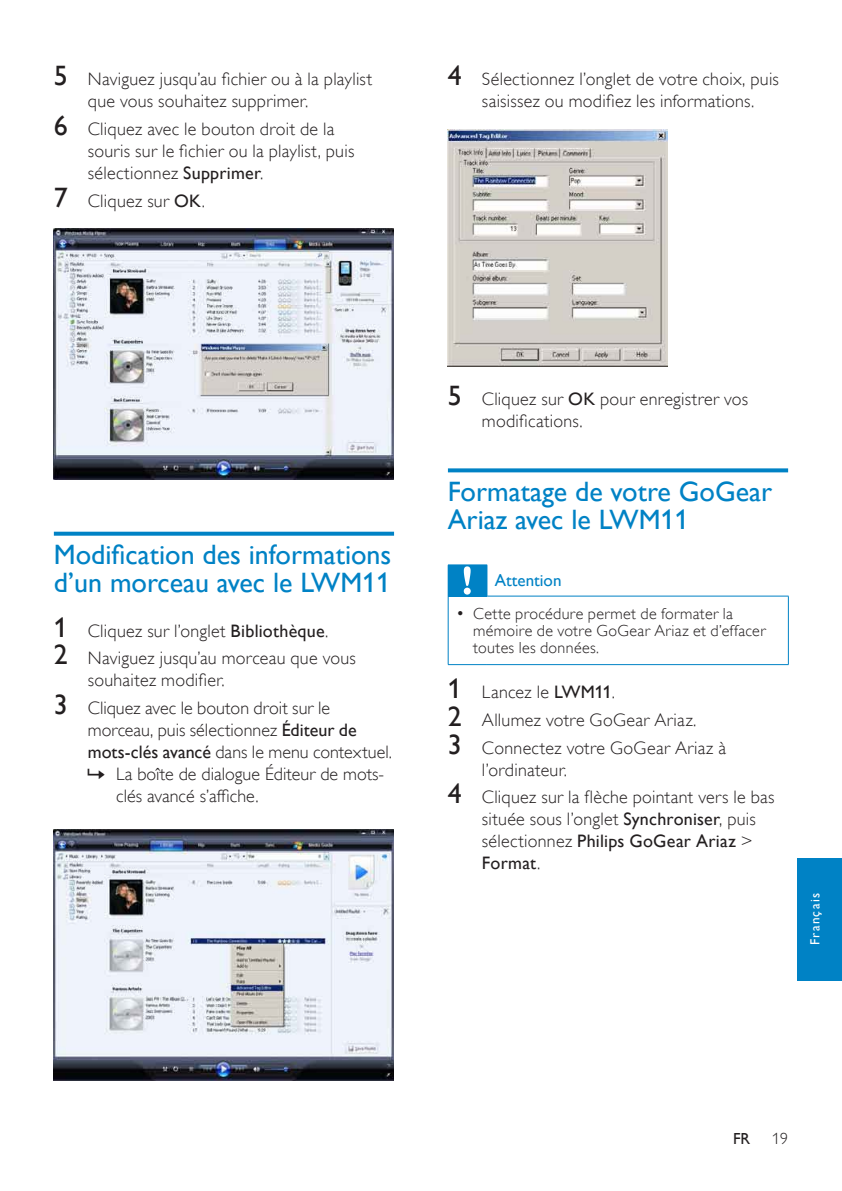
<style>
.page{position:relative;width:842px;height:1191px;background:#fff}
.page>*{position:absolute;margin:0;border:0;box-sizing:border-box;transform-origin:0 0}
.t1{font:28px/28px "Gill Sans Alt One WGL";color:#0082c5}
.t2{font:18px/22px "Gill Sans Alt One WGL Light";letter-spacing:.015em;color:#231f20}
.t3{font:18px/22px "Gill Sans Alt One WGL";letter-spacing:.015em;color:#231f20}
.t4{font:17px "Gill Sans Alt One WGL";color:#0082c5}
.t5{font:16px/17px "Gill Sans Alt One WGL Light";letter-spacing:.02em;color:#231f20}
.t6{font:16px "Gill Sans Alt One WGL";color:#231f20}
.t7{font:13.2px "Gill Sans Alt One WGL";letter-spacing:.1em;color:#fff}
.s1{font-family:"Gill Sans Alt One WGL";font-size:28px}
.s2{font-family:"Gill Sans Alt One WGL"}
.s3{font-size:17px}
.s4{font-family:"Gill Sans Alt One WGL Light"}
</style>
<div class="page">
<svg style="left:448px;top:468px;width:340px;height:4px"></svg>
<div style="left:448px;top:565px;width:39px;height:31px;background:#0082c5"></div>
<hr style="left:448px;top:564px;width:39px;height:1px;background:#0082c5">
<hr style="left:487px;top:565px;width:1px;height:31px;background:#0082c5">
<hr style="left:487px;top:596px;width:302px;height:1px;background:#0082c5">
<hr style="left:448px;top:596px;width:1px;height:68px;background:#0082c5">
<hr style="left:788px;top:596px;width:1px;height:68px;background:#0082c5">
<hr style="left:448px;top:664px;width:39px;height:1px;background:#0082c5">
<hr style="left:487px;top:664px;width:302px;height:1px;background:#0082c5">
<svg style="left:464px;top:566px;width:7px;height:28px"></svg>
<img style="left:448px;top:129px;width:220px;height:237px">
<svg style="left:54px;top:531px;width:340px;height:4px"></svg>
<img style="left:54px;top:228px;width:339px;height:251px">
<img style="left:54px;top:830px;width:339px;height:250px">
<div style="left:797px;top:858px;width:45px;height:122px;background:#0082c5"></div>
<p class="t2" style="left:88px;top:68px;width:286px;text-indent:-34px"><span class="s1">5</span> Naviguez jusqu’au fichier ou à la playlist que vous souhaitez supprimer.</p>
<p class="t2" style="left:88px;top:118px;width:268px;text-indent:-34px"><span class="s1">6</span> Cliquez avec le bouton droit de la souris sur le fichier ou la playlist, puis sélectionnez <span class="s2">Supprimer</span>.</p>
<p class="t2" style="left:54px;top:190px;width:153px"><span class="s1">7</span> Cliquez sur <span class="s2">OK</span>.</p>
<p class="t2" style="left:448px;top:68px;width:333px;text-align:center"><span class="s1">4</span> Sélectionnez l’onglet de votre choix, puis saisissez ou modifiez les informations.</p>
<h1 class="t1" style="left:54px;top:540px;width:339px">Modification des informations d’un morceau avec le LWM11</h1>
<p class="t2" style="left:54px;top:617px;width:303px;line-height:27.6px"><span class="s1">1</span> Cliquez sur l’onglet <span class="s2">Bibliothèque</span>.<br><span class="s1">2</span> Naviguez jusqu’au morceau que vous</p>
<p class="t2" style="left:54px;top:666px;width:278px;line-height:27.6px;text-indent:34px">souhaitez modifier.<br><span class="s1">3</span> Cliquez avec le bouton droit sur le</p>
<p class="t2" style="left:88px;top:719px;width:270px">morceau, puis sélectionnez <span class="s2">Éditeur de</span></p>
<p class="t2" style="left:88px;top:741px;width:306px"><span class="s2">mots-clés avancé</span> dans le menu contextuel.</p>
<p class="t2" style="left:116px;top:763px;width:269px">La boîte de dialogue Éditeur de mots-</p>
<p class="t2" style="left:116px;top:785px;width:144px">clés avancé s’affiche.</p>
<p class="t2" style="left:482px;top:388px;width:268px;text-indent:-34px"><span class="s1">5</span> Cliquez sur <span class="s2">OK</span> pour enregistrer vos modifications.</p>
<h1 class="t1" style="left:448px;top:477px;width:326px">Formatage de votre GoGear<br>Ariaz avec le LWM11</h1>
<p class="t4" style="left:495px;top:569px;width:68px">Attention</p>
<p class="t5" style="left:473px;top:605px;width:294px;text-indent:-17px"><span class="s3">•</span> Cette procédure permet de formater la mémoire de votre GoGear Ariaz et d’effacer toutes les données.</p>
<p class="t2" style="left:448px;top:678px;width:280px;line-height:27.6px"><span class="s1">1</span> Lancez le <span class="s2">LWM11</span>.<br><span class="s1">2</span> Allumez votre GoGear Ariaz.<br><span class="s1">3</span> Connectez votre GoGear Ariaz à</p>
<p class="t2" style="left:448px;top:756px;width:328px;line-height:27.6px;text-indent:34px">l’ordinateur.<br><span class="s1">4</span> Cliquez sur la flèche pointant vers le bas</p>
<p class="t2" style="left:482px;top:808px;width:275px">située sous l’onglet <span class="s2">Synchroniser</span>, puis</p>
<p class="t3" style="left:482px;top:830px;width:272px"><span class="s4">sélectionnez</span> Philips GoGear Ariaz <span class="s4">&gt;<br></span>Format<span class="s4">.</span></p>
<p class="t7" style="left:806px;top:945px;width:54px;rotate:-90deg">Français</p>
<p class="t6" style="left:733px;top:1128px;width:19px">FR</p>
<p class="t5" style="left:772px;top:1130px;width:17px">19</p>
</div>
